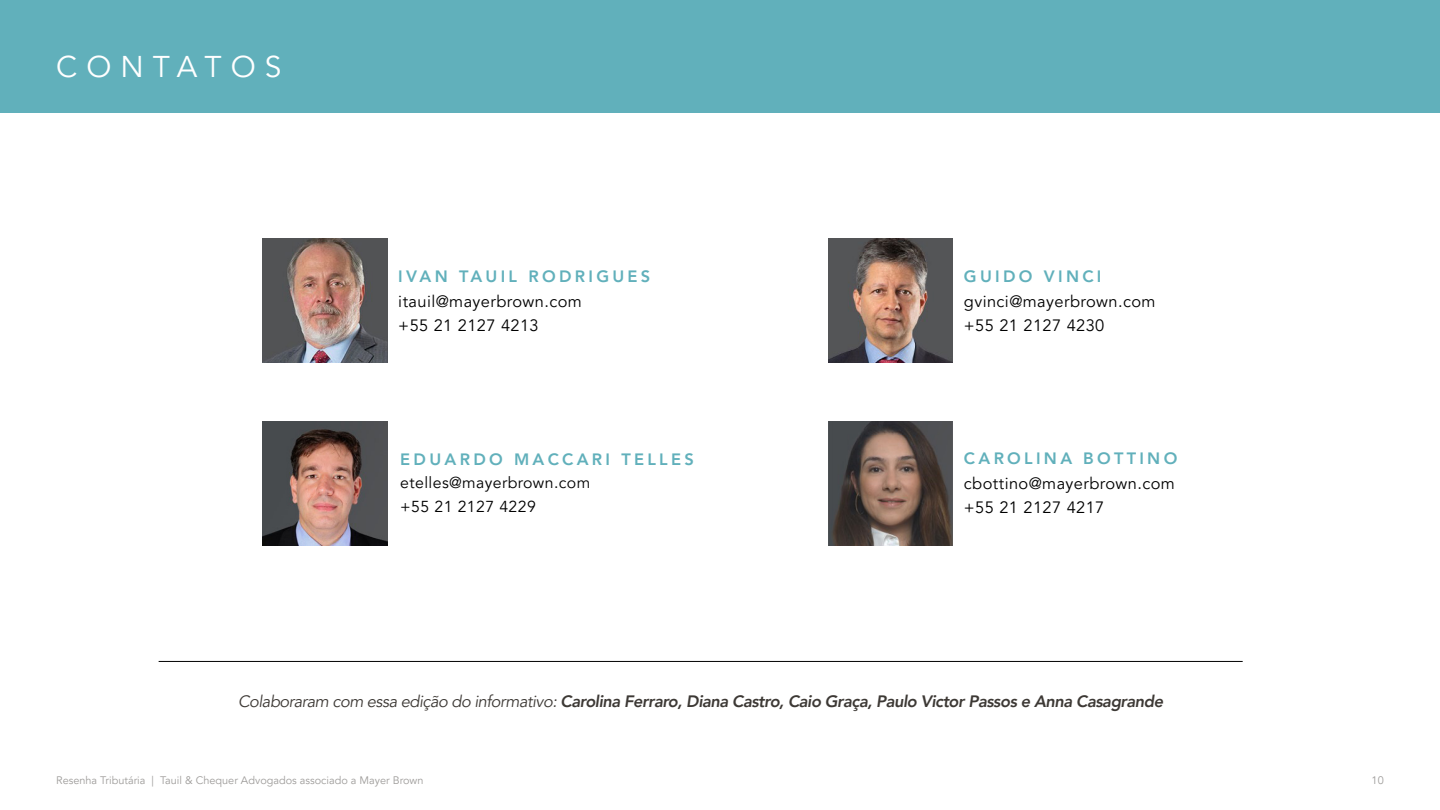
<style>
.page{position:relative;width:1440px;height:810px;background:#fff}
.page>*{position:absolute;margin:0;border:0;box-sizing:border-box;transform-origin:0 0}
.t1{font:30px "Avenir LT Pro";letter-spacing:.3em;color:#fff}
.t2{font:italic 800 16.5px "Avenir LT Pro";letter-spacing:-.03em;color:#3d3935}
.t3{font:16.42px "Avenir LT Pro";letter-spacing:.025em;color:#000}
.t4{font:800 16.42px "Avenir LT Pro";letter-spacing:.2em;color:#61b0bb}
.t5{font:15.83px "Avenir LT Pro";letter-spacing:.025em;color:#000}
.t6{font:10.88px "Avenir LT Pro";color:#9e9c9a}
.s1{font-weight:400}
</style>
<div class="page">
<div style="left:0;top:0;width:1440px;height:112px;background:#61b0bb"></div>
<img style="left:263px;top:238px;width:124px;height:125px">
<img style="left:263px;top:421px;width:124px;height:125px">
<img style="left:828px;top:238px;width:125px;height:125px">
<img style="left:828px;top:421px;width:125px;height:125px">
<hr style="left:159px;top:661px;width:1084px;height:1px;background:#000">
<p class="t1" style="left:56px;top:49px;width:227px">CONTATOS</p>
<p class="t4" style="left:398px;top:267px;width:254px">IVAN TAUIL RODRIGUES</p>
<p class="t3" style="left:398px;top:291px;width:185px">itauil@mayerbrown.com</p>
<p class="t3" style="left:398px;top:316px;width:142px">+55 21 2127 4213</p>
<p class="t4" style="left:400px;top:449px;width:295px">EDUARDO MACCARI TELLES</p>
<p class="t5" style="left:400px;top:473px;width:191px">etelles@mayerbrown.com</p>
<p class="t5" style="left:400px;top:497px;width:137px">+55 21 2127 4229</p>
<p class="t4" style="left:964px;top:267px;width:139px">GUIDO VINCI</p>
<p class="t3" style="left:964px;top:291px;width:193px">gvinci@mayerbrown.com</p>
<p class="t3" style="left:964px;top:316px;width:142px">+55 21 2127 4230</p>
<p class="t4" style="left:964px;top:449px;width:215px">CAROLINA BOTTINO</p>
<p class="t3" style="left:964px;top:473px;width:212px">cbottino@mayerbrown.com</p>
<p class="t3" style="left:964px;top:498px;width:142px">+55 21 2127 4217</p>
<p class="t2" style="left:238px;top:692px;width:927px"><span class="s1">Colaboraram com essa edição do informativo:</span> Carolina Ferraro, Diana Castro, Caio Graça, Paulo Victor Passos e Anna Casagrande</p>
<p class="t6" style="left:56px;top:774px;width:369px">Resenha Tributária | Tauil &amp; Chequer Advogados associado a Mayer Brown</p>
<p class="t6" style="left:1372px;top:774px;width:14px">10</p>
</div>
